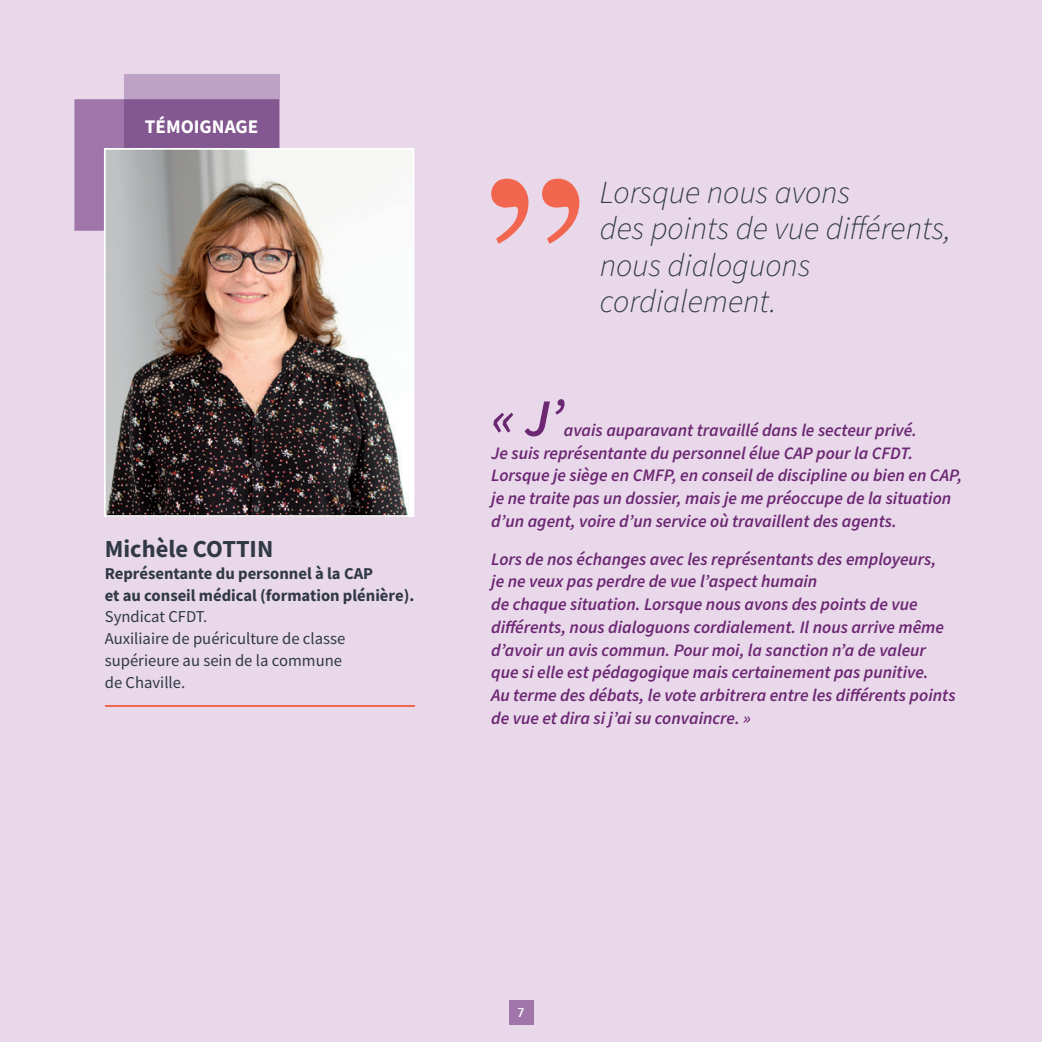
<style>
.page{position:relative;width:1042px;height:1042px;background:#e8d8ea}
.page>*{position:absolute;margin:0;border:0;box-sizing:border-box;transform-origin:0 0}
.TITRE_faits_marquant{font:italic 600 52.5px "Source Sans Pro";color:#6c2772}
.TITRE_faits_marquant-2{font:italic 300 32.2px/36.4px "Source Sans Pro";color:#313944}
.TITRE_faits_marquant-3{font:700 24.5px "Source Sans Pro";color:#313944}
.t1{font:700 19.25px "Source Sans Pro";color:#fff}
.TITRE_faits_marquant-4{font:italic 600 17.5px/22.8px "Source Sans Pro";color:#6c2772}
.TEXTE_COURANT{font:16.62px/21.9px "Source Sans Pro";color:#313944}
.TEXTE_COURANT-2{font:700 16.62px/21.9px "Source Sans Pro";color:#313944}
.t2{font:700 14px "Rotis Sans Serif";color:#fff}
</style>
<div class="page">
<svg style="left:491px;top:179px;width:37px;height:65px"></svg>
<svg style="left:542px;top:179px;width:37px;height:65px"></svg>
<hr style="left:105px;top:704px;width:309px;height:2px;background:#f2664f">
<div style="left:509px;top:1000px;width:24px;height:24px;background:#a076aa"></div>
<div style="left:74px;top:99px;width:50px;height:132px;background:#a076aa"></div>
<svg style="left:124px;top:74px;width:155px;height:74px;background:#9770a2"></svg>
<img style="left:107px;top:151px;width:304px;height:363px">
<div style="left:104px;top:148px;width:310px;height:369px;border:2px solid #fff"></div>
<p class="t1" style="left:145px;top:113px;width:115px">TÉMOIGNAGE</p>
<p class="TITRE_faits_marquant-3" style="left:105px;top:532px;width:170px">Michèle COTTIN</p>
<p class="TEXTE_COURANT-2" style="left:105px;top:562px;width:311px">Représentante du personnel à la CAP<br>et au conseil médical (formation plénière).</p>
<p class="TEXTE_COURANT" style="left:105px;top:606px;width:104px">Syndicat CFDT.</p>
<p class="TEXTE_COURANT" style="left:105px;top:628px;width:242px">Auxiliaire de puériculture de classe supérieure au sein de la commune de Chaville.</p>
<p class="TITRE_faits_marquant-2" style="left:600px;top:175px;width:353px">Lorsque nous avons<br>des points de vue différents, nous dialoguons cordialement.</p>
<p class="TITRE_faits_marquant" style="left:491px;top:383px;width:74px">« J’</p>
<p class="TITRE_faits_marquant-4" style="left:491px;top:419px;width:472px;text-indent:73px">avais auparavant travaillé dans le secteur privé.<br>Je suis représentante du personnel élue CAP pour la CFDT.<br>Lorsque je siège en CMFP, en conseil de discipline ou bien en CAP, je ne traite pas un dossier, mais je me préoccupe de la situation d’un agent, voire d’un service où travaillent des agents.</p>
<p class="TITRE_faits_marquant-4" style="left:491px;top:548px;width:466px">Lors de nos échanges avec les représentants des employeurs,<br>je ne veux pas perdre de vue l’aspect humain<br>de chaque situation. Lorsque nous avons des points de vue différents, nous dialoguons cordialement. Il nous arrive même d’avoir un avis commun. Pour moi, la sanction n’a de valeur que si elle est pédagogique mais certainement pas punitive.<br>Au terme des débats, le vote arbitrera entre les différents points de vue et dira si j’ai su convaincre. »</p>
<p class="t2" style="left:517px;top:1003px;width:9px">7</p>
</div>
